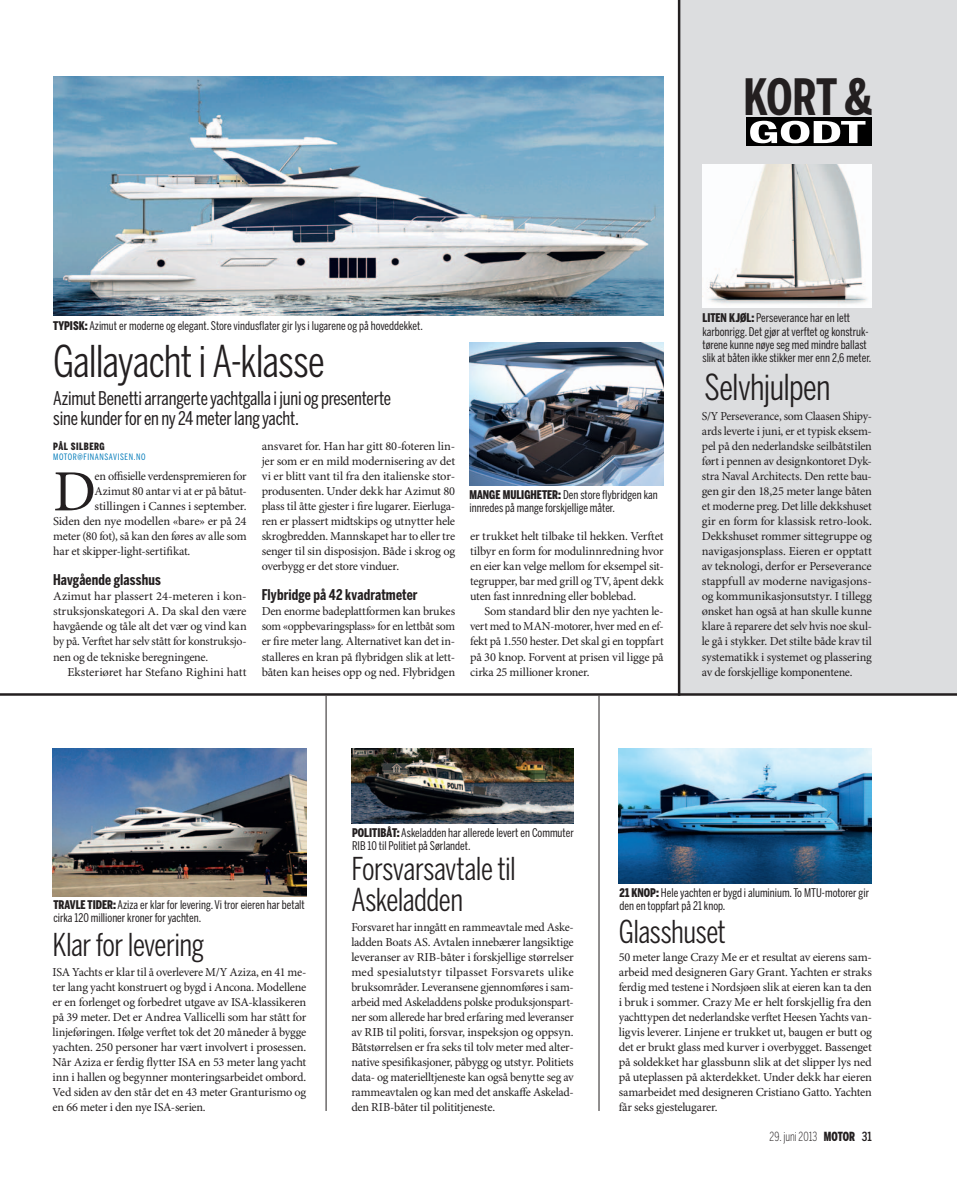
<style>
.page{position:relative;width:957px;height:1195px;background:#fff}
.page>*{position:absolute;margin:0;border:0;box-sizing:border-box;transform-origin:0 0}
.t1{font:58.38px "Minion Pro";color:#231f20}
.t2{font:700 49.62px "Benton Sans Comp";color:#231f20}
.t3{font:43.38px "Benton Sans Comp";letter-spacing:-.02em;color:#231f20}
.t4{font:35.5px "Benton Sans Comp";letter-spacing:-.02em;color:#231f20}
.t5{font:31.25px/31.2px "Benton Sans Comp";letter-spacing:-.02em;color:#231f20}
.t6{font:700 29.75px "Benton Sans Comp";color:#fff;scale:2.02 1}
.t7{font:18.75px/20px "Benton Sans Comp";letter-spacing:-.01em;color:#231f20}
.t8{font:700 14.75px "Benton Sans Comp";letter-spacing:.01em;color:#231f20}
.t9{font:300 12.5px "Benton Sans Comp";color:#231f20;scale:.95 1}
.t10{font:12.25px/15px "Minion Pro";letter-spacing:-.02em;color:#231f20;text-align:justify}
.t11{font:11.88px/13.1px "Benton Sans Comp";color:#231f20}
.t12{font:900 10px "Benton Sans Comp";letter-spacing:.05em;color:#231f20}
.t13{font:8.75px "Benton Sans Comp";letter-spacing:.065em;color:#007ab9}
.s1{font-weight:900}
.s2{font-weight:500}
</style>
<div class="page">
<div style="left:680px;top:0;width:277px;height:693px;background:#dcdddf"></div>
<hr style="left:0;top:693px;width:957px;height:2px;background:#231f20">
<hr style="left:326px;top:695px;width:1px;height:415px;background:#231f20">
<hr style="left:599px;top:695px;width:1px;height:415px;background:#231f20">
<hr style="left:678px;top:0;width:2px;height:695px;background:#231f20">
<div style="left:746px;top:117px;width:126px;height:29px;background:#000"></div>
<img style="left:351px;top:748px;width:223px;height:75px">
<img style="left:53px;top:76px;width:610px;height:239px">
<img style="left:469px;top:343px;width:194px;height:142px">
<img style="left:702px;top:164px;width:170px;height:143px">
<img style="left:619px;top:748px;width:253px;height:135px">
<img style="left:53px;top:748px;width:253px;height:148px">
<h2 class="t2" style="left:743px;top:69px;width:130px">KORT &amp;</h2>
<h3 class="t6" style="left:748px;top:115px;width:60px">GODT</h3>
<p class="t11" style="left:53px;top:319px;width:371px"><span class="s1">TYPISK:</span> Azimut er moderne og elegant. Store vindusflater gir lys i lugarene og på hoveddekket.</p>
<h3 class="t3" style="left:53px;top:336px;width:273px">Gallayacht i A-klasse</h3>
<h3 class="t7" style="left:53px;top:388px;width:339px">Azimut Benetti arrangerte yachtgalla i juni og presenterte sine kunder for en ny 24 meter lang yacht.</h3>
<p class="t12" style="left:53px;top:441px;width:53px">Pål Silberg</p>
<p class="t13" style="left:53px;top:452px;width:94px">MOTOR@FINANSAVISEN.NO</p>
<h1 class="t1" style="left:53px;top:456px;width:44px">D</h1>
<p class="t10" style="left:95px;top:469px;width:154px">en offisielle verdenspremieren for</p>
<p class="t10" style="left:95px;top:484px;width:154px">Azimut 80 antar vi at er på båtut-</p>
<p class="t10" style="left:95px;top:499px;width:154px">stillingen i Cannes i september.</p>
<p class="t10" style="left:53px;top:514px;width:195px">Siden den nye modellen «bare» er på 24</p>
<p class="t10" style="left:53px;top:529px;width:195px">meter (80 fot), så kan den føres av alle som</p>
<p class="t10" style="left:53px;top:544px;width:139px">har et skipper-light-sertifikat.</p>
<p class="t8" style="left:53px;top:571px;width:109px">Havgående glasshus</p>
<p class="t10" style="left:53px;top:589px;width:195px">Azimut har plassert 24-meteren i kon&shy;struksjonskategori A. Da skal den være havgående og tåle alt det vær og vind kan by på. Verftet har selv stått for konstruksjo&shy;nen og de tekniske beregningene.</p>
<p class="t10" style="left:67px;top:664px;width:181px">Eksteriøret har Stefano Righini hatt</p>
<p class="t10" style="left:262px;top:439px;width:195px">ansvaret for. Han har gitt 80-foteren lin&shy;jer som er en mild modernisering av det vi er blitt vant til fra den italienske stor&shy;produsenten. Under dekk har Azimut 80 plass til åtte gjester i fire lugarer. Eierluga&shy;ren er plassert midtskips og utnytter hele skrogbredden. Mannskapet har to eller tre senger til sin disposisjon. Både i skrog og overbygg er det store vinduer.</p>
<p class="t8" style="left:262px;top:586px;width:157px">Flybridge på 42 kvadratmeter</p>
<p class="t10" style="left:262px;top:604px;width:195px">Den enorme badeplattformen kan brukes som «oppbevaringsplass» for en lettbåt som er fire meter lang. Alternativet kan det in&shy;stalleres en kran på flybridgen slik at lett&shy;båten kan heises opp og ned. Flybridgen</p>
<p class="t11" style="left:469px;top:487px;width:190px"><span class="s1">MANGE MULIGHETER:</span> Den store flybridgen kan innredes på mange forskjellige måter.</p>
<p class="t10" style="left:470px;top:529px;width:195px">er trukket helt tilbake til hekken. Verftet tilbyr en form for modulinnredning hvor en eier kan velge mellom for eksempel sit&shy;tegrupper, bar med grill og TV, åpent dekk uten fast innredning eller boblebad.</p>
<p class="t10" style="left:470px;top:604px;width:195px;text-indent:14px">Som standard blir den nye yachten le&shy;vert med to MAN-motorer, hver med en ef&shy;fekt på 1.550 hester. Det skal gi en toppfart på 30 knop. Forvent at prisen vil ligge på cirka 25 millioner kroner.</p>
<p class="t11" style="left:702px;top:311px;width:170px"><span class="s1">LITEN KJØL:</span> Perseverance har en lett karbonrigg. Det gjør at verftet og konstruk&shy;tørene kunne nøye seg med mindre ballast slik at båten ikke stikker mer enn 2,6 meter.</p>
<h3 class="t4" style="left:704px;top:367px;width:128px">Selvhjulpen</h3>
<p class="t10" style="left:702px;top:409px;width:172px">S/Y Perseverance, som Claasen Shipy&shy;ards leverte i juni, er et typisk eksem&shy;pel på den nederlandske seilbåtstilen ført i pennen av designkontoret Dyk&shy;stra Naval Architects. Den rette bau&shy;gen gir den 18,25 meter lange båten et moderne preg. Det lille dekkshuset gir en form for klassisk retro-look.<br>Dekkshuset rommer sittegruppe og navigasjonsplass. Eieren er opptatt av teknologi, derfor er Perseverance stappfull av moderne navigasjons&shy;og kommunikasjonsutstyr. I tillegg ønsket han også at han skulle kunne klare å reparere det selv hvis noe skul&shy;le gå i stykker. Det stilte både krav til systematikk i systemet og plassering av de forskjellige komponentene.</p>
<p class="t11" style="left:352px;top:825px;width:223px"><span class="s1">POLITIBÅT:</span> Askeladden har allerede levert en Commuter<br>RIB 10 til Politiet på Sørlandet.</p>
<p class="t11" style="left:53px;top:897px;width:253px"><span class="s1">TRAVLE TIDER:</span> Aziza er klar for levering. Vi tror eieren har betalt cirka 120 millioner kroner for yachten.</p>
<h3 class="t5" style="left:53px;top:928px;width:153px">Klar for levering</h3>
<p class="t10" style="left:53px;top:964px;width:255px">ISA Yachts er klar til å overlevere M/Y Aziza, en 41 me&shy;ter lang yacht konstruert og bygd i Ancona. Modellene er en forlenget og forbedret utgave av ISA-klassikeren på 39 meter. Det er Andrea Vallicelli som har stått for linjeføringen. Ifølge verftet tok det 20 måneder å bygge yachten. 250 personer har vært involvert i prosessen.<br>Når Aziza er ferdig flytter ISA en 53 meter lang yacht inn i hallen og begynner monteringsarbeidet ombord.<br>Ved siden av den står det en 43 meter Granturismo og en 66 meter i den nye ISA-serien.</p>
<h3 class="t5" style="left:351px;top:852px;width:166px">Forsvarsavtale til<br>Askeladden</h3>
<p class="t10" style="left:351px;top:919px;width:224px">Forsvaret har inngått en rammeavtale med Aske&shy;ladden Boats AS. Avtalen innebærer langsiktige leveranser av RIB-båter i forskjellige størrelser med spesialutstyr tilpasset Forsvarets ulike bruksområder. Leveransene gjennomføres i sam&shy;arbeid med Askeladdens polske produksjonspart&shy;ner som allerede har bred erfaring med leveranser av RIB til politi, forsvar, inspeksjon og oppsyn.<br>Båtstørrelsen er fra seks til tolv meter med alter&shy;native spesifikasjoner, påbygg og utstyr. Politiets data- og materielltjeneste kan også benytte seg av rammeavtalen og kan med det anskaffe Askelad&shy;den RIB-båter til polititjeneste.</p>
<p class="t11" style="left:619px;top:885px;width:251px"><span class="s1">21 KNOP:</span> Hele yachten er bygd i aluminium. To MTU-motorer gir den en toppfart på 21 knop.</p>
<h3 class="t5" style="left:619px;top:915px;width:109px">Glasshuset</h3>
<p class="t10" style="left:619px;top:949px;width:255px">50 meter lange Crazy Me er et resultat av eierens sam&shy;arbeid med designeren Gary Grant. Yachten er straks ferdig med testene i Nordsjøen slik at eieren kan ta den i bruk i sommer. Crazy Me er helt forskjellig fra den yachttypen det nederlandske verftet Heesen Yachts van&shy;ligvis leverer. Linjene er trukket ut, baugen er butt og det er brukt glass med kurver i overbygget. Bassenget på soldekket har glassbunn slik at det slipper lys ned på uteplassen på akterdekket. Under dekk har eieren samarbeidet med designeren Cristiano Gatto. Yachten får seks gjestelugarer.</p>
<p class="t9" style="left:769px;top:1128px;width:109px">29. juni 2013 <span class="s1">MOTOR</span> <span class="s2">31</span></p>
</div>
